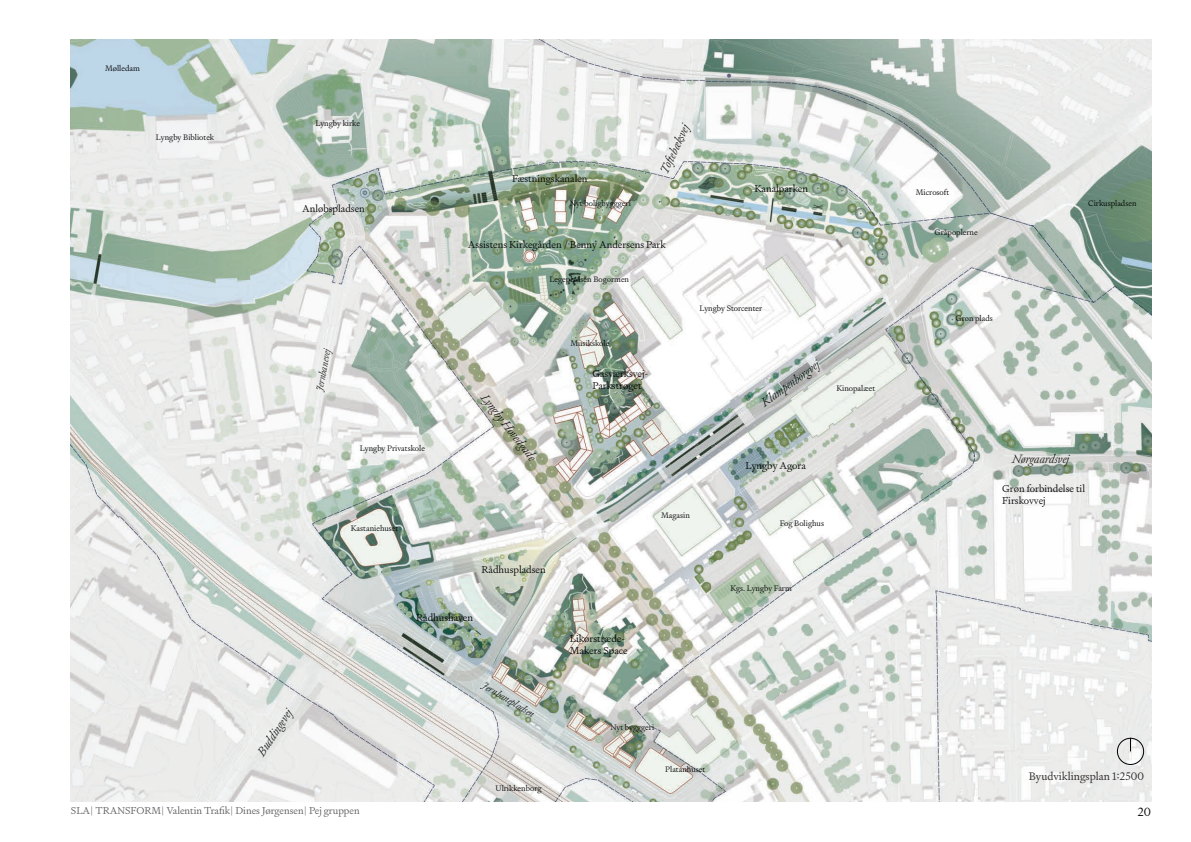
<style>
.page{position:relative;width:1191px;height:842px;background:#fff}
.page>*{position:absolute;margin:0;border:0;box-sizing:border-box;transform-origin:0 0}
.t1{font:italic 200 12px "Signifier";color:#000001}
.Page_info{font:300 12px "Signifier";color:#000001}
.Note{font:300 11px "Signifier";color:#231f20}
.t2{font:300 10px "Signifier";color:#000001}
.t3{font:300 10px "Signifier";color:#57585a}
.t4{font:italic 200 10px "Signifier";color:#000001}
.t5{font:300 8px "Signifier";color:#000001}
</style>
<div class="page">
<img style="left:71px;top:40px;width:1080px;height:762px">
<div style="left:1117px;top:738px;width:27px;height:27px;border:1px solid #000;border-radius:50%"></div>
<svg style="left:1130px;top:738px;width:1px;height:13px"></svg>
<p class="t5" style="left:105px;top:63px;width:36px">Mølledam</p>
<p class="t5" style="left:156px;top:132px;width:60px">Lyngby Bibliotek</p>
<p class="t5" style="left:315px;top:118px;width:46px">Lyngby kirke</p>
<p class="t2" style="left:302px;top:202px;width:64px">Anløbspladsen</p>
<p class="t4" style="left:313px;top:390px;width:44px;rotate:-79deg">Jernbanevej</p>
<p class="t5" style="left:360px;top:443px;width:67px">Lyngby Privatskole</p>
<p class="t2" style="left:512px;top:172px;width:77px">Fæstningskanalen</p>
<p class="t5" style="left:570px;top:198px;width:62px">Nyt boligbygggeri</p>
<p class="t1" style="left:656px;top:170px;width:55px;rotate:-65deg">Toftebæksvej</p>
<p class="t2" style="left:468px;top:238px;width:199px">Assistens Kirkegården / Benny Andersens Park</p>
<p class="t5" style="left:549px;top:274px;width:81px">Legepladsen Bogormen</p>
<p class="t2" style="left:754px;top:182px;width:55px">Kanalparken</p>
<p class="t1" style="left:490px;top:390px;width:83px;rotate:52deg">Lyngby Hovedgade</p>
<p class="t5" style="left:570px;top:338px;width:40px">Musikskole</p>
<p class="t2" style="left:592px;top:367px;width:58px">Gasværksvej-</p>
<p class="t2" style="left:592px;top:379px;width:51px">Parkstrøget</p>
<p class="t5" style="left:699px;top:303px;width:64px">Lyngby Storcenter</p>
<p class="t1" style="left:758px;top:397px;width:70px;rotate:-36deg">Klampenborgvej</p>
<p class="t2" style="left:745px;top:459px;width:62px">Lyngby Agora</p>
<p class="t5" style="left:836px;top:383px;width:40px">Kinopalæet</p>
<p class="t1" style="left:254px;top:750px;width:54px;rotate:-56deg">Buddingevej</p>
<p class="t5" style="left:351px;top:523px;width:49px">Kastaniehuset</p>
<p class="t2" style="left:481px;top:563px;width:66px">Rådhuspladsen</p>
<p class="t2" style="left:416px;top:611px;width:58px">Rådhushaven</p>
<p class="t4" style="left:486px;top:679px;width:61px;rotate:31deg">Jernbanepladsen</p>
<p class="t5" style="left:495px;top:783px;width:47px">Ulrikkenborg</p>
<p class="t5" style="left:661px;top:510px;width:30px">Magasin</p>
<p class="t2" style="left:570px;top:633px;width:57px">Likørstræde-</p>
<p class="t2" style="left:570px;top:645px;width:59px">Makers Space</p>
<p class="t5" style="left:610px;top:722px;width:45px">Nyt bygggeri</p>
<p class="t5" style="left:665px;top:764px;width:42px">Platanhuset</p>
<p class="t5" style="left:780px;top:518px;width:46px">Fog Bolighus</p>
<p class="t5" style="left:730px;top:583px;width:63px">Kgs. Lyngby Farm</p>
<p class="t5" style="left:916px;top:187px;width:35px">Microsoft</p>
<p class="t5" style="left:934px;top:227px;width:45px">Gråpoplerne</p>
<p class="t5" style="left:955px;top:313px;width:39px">Grøn plads</p>
<p class="t5" style="left:1088px;top:198px;width:50px">Cirkuspladsen</p>
<p class="t1" style="left:1012px;top:451px;width:59px">Nørgaardsvej</p>
<p class="t2" style="left:1002px;top:482px;width:84px">Grøn forbindelse til</p>
<p class="t2" style="left:1002px;top:494px;width:45px">Firskovvej</p>
<p class="Note" style="left:1029px;top:769px;width:117px">Byudviklingsplan 1:2500</p>
<p class="t3" style="left:71px;top:805px;width:290px">SLA| TRANSFORM| Valentin Trafik| Dines Jørgensen| Pej gruppen</p>
<p class="Page_info" style="left:1137px;top:804px;width:15px">20</p>
</div>
